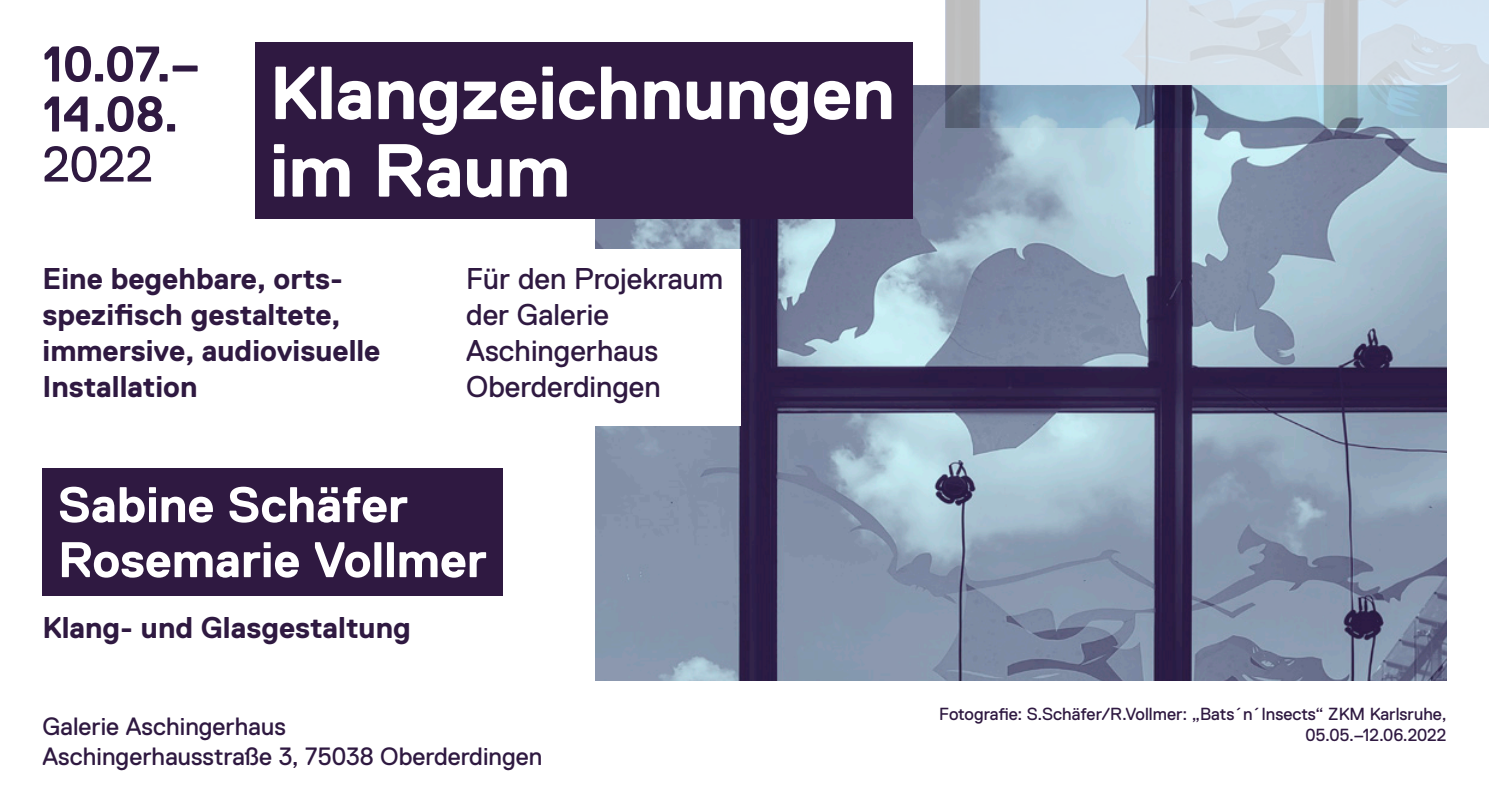
<style>
.page{position:relative;width:1489px;height:808px;background:#fff}
.page>*{position:absolute;margin:0;border:0;box-sizing:border-box;transform-origin:0 0}
.t1{font:700 75px/77.5px "Replica Std";letter-spacing:-.01em;color:#fff}
.t2{font:700 50px "Replica Std";letter-spacing:-.005em;color:#fff}
.t3{font:700 50px/50px "Replica Std";color:#2f1941}
.t4{font:700 30px/36px "Replica Std";color:#2f1941}
.t5{font:30px/36px "Replica Std";color:#2f1941}
.t6{font:25px/30px "Replica Std";color:#2f1941}
.t7{font:17.5px/21px "Replica Std";color:#2f1941;text-align:right}
.s1{font-weight:400}
</style>
<div class="page">
<img style="left:945px;top:0;width:543px;height:128px">
<img style="left:595px;top:85px;width:851px;height:595px">
<div style="left:255px;top:43px;width:657px;height:176px;background:#2f1941"></div>
<div style="left:43px;top:249px;width:698px;height:176px;background:#fff"></div>
<div style="left:43px;top:468px;width:460px;height:127px;background:#2f1941"></div>
<p class="t3" style="left:43px;top:40px;width:160px">10.07.–<br>14.08.<br><span class="s1">2022</span></p>
<p class="t1" style="left:269px;top:55px;width:627px">Klangzeichnungen im Raum</p>
<p class="t4" style="left:43px;top:261px;width:339px">Eine begehbare, orts&shy;spezifisch gestaltete, immersive, audiovisuelle<br>Installation</p>
<p class="t5" style="left:466px;top:261px;width:258px">Für den Projekraum der Galerie<br>Aschingerhaus<br>Oberderdingen</p>
<p class="t2" style="left:58px;top:477px;width:352px">Sabine Schäfer</p>
<p class="t2" style="left:58px;top:532px;width:431px">Rosemarie Vollmer</p>
<p class="t4" style="left:43px;top:610px;width:370px">Klang- und Glasgestaltung</p>
<p class="t6" style="left:43px;top:712px;width:501px">Galerie Aschingerhaus<br>Aschingerhausstraße 3, 75038 Oberderdingen</p>
<p class="t7" style="left:939px;top:703px;width:509px">Fotografie: S.Schäfer/R.Vollmer: „Bats´n´Insects“ ZKM Karlsruhe,<br>05.05.–12.06.2022</p>
</div>
